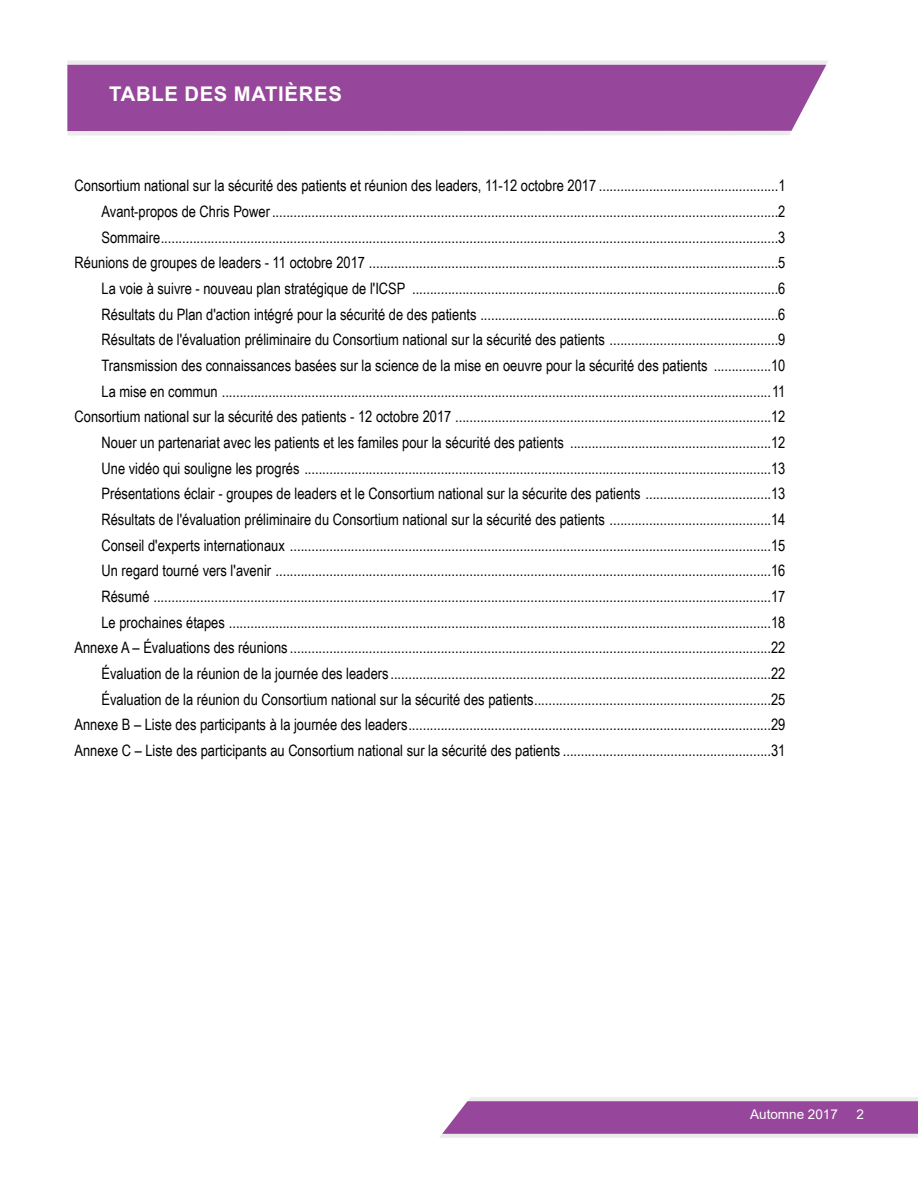
<style>
.page{position:relative;width:918px;height:1188px;background:#fff}
.page>*{position:absolute;margin:0;border:0;box-sizing:border-box;transform-origin:0 0}
.t1{font:700 20.25px "Arial";letter-spacing:.035em;color:#fff}
.t2{font:700 19.5px "Arial";letter-spacing:.035em;color:#fff}
.t3{font:15.75px/25.7px "Arial Narrow";color:#000;text-align:right}
.t4{font:13.5px "Arial";color:#fff}
</style>
<div class="page">
<svg style="left:440px;top:1097px;width:478px;height:41px"></svg>
<svg style="left:67px;top:60px;width:761px;height:76px;fill:#ebebec"></svg>
<div style="left:67px;top:65px;width:759px;height:66px;background:#97479b"></div>
<p class="t1" style="left:109px;top:80px;width:234px">TABLE DES MATIÈRES</p>
<p class="t2" style="left:83px;top:88px;width:257px">SÉCURITÉ DES PATIENTS</p>
<p class="t3" style="left:74px;top:173px;width:713px">Consortium national sur la sécurité des patients et réunion des leaders, 11-12 octobre 2017 ..................................................1<br>Avant-propos de Chris Power.............................................................................................................................................2<br>Sommaire............................................................................................................................................................................3<br>Réunions de groupes de leaders - 11 octobre 2017 ..................................................................................................................5<br>La voie à suivre - nouveau plan stratégique de l'ICSP ......................................................................................................6<br>Résultats du Plan d'action intégré pour la sécurité de des patients ...................................................................................6<br>Résultats de l'évaluation préliminaire du Consortium national sur la sécurité des patients ...............................................9<br>Transmission des connaissances basées sur la science de la mise en oeuvre pour la sécurité des patients ................10<br>La mise en commun .........................................................................................................................................................11<br>Consortium national sur la sécurité des patients - 12 octobre 2017 ........................................................................................12<br>Nouer un partenariat avec les patients et les familes pour la sécurité des patients ........................................................12<br>Une vidéo qui souligne les progrés ..................................................................................................................................13<br>Présentations éclair - groupes de leaders et le Consortium national sur la sécurite des patients ...................................13<br>Résultats de l'évaluation préliminaire du Consortium national sur la sécurité des patients .............................................14<br>Conseil d'experts internationaux ......................................................................................................................................15<br>Un regard tourné vers l'avenir ..........................................................................................................................................16<br>Résumé ............................................................................................................................................................................17<br>Le prochaines étapes .......................................................................................................................................................18<br>Annexe A – Évaluations des réunions ......................................................................................................................................22<br>Évaluation de la réunion de la journée des leaders ..........................................................................................................22<br>Évaluation de la réunion du Consortium national sur la sécurité des patients..................................................................25<br>Annexe B – Liste des participants à la journée des leaders.....................................................................................................29<br>Annexe C – Liste des participants au Consortium national sur la sécurité des patients ..........................................................31</p>
<p class="t4" style="left:750px;top:1105px;width:89px">Automne 2017</p>
<p class="t4" style="left:856px;top:1105px;width:9px">2</p>
</div>
